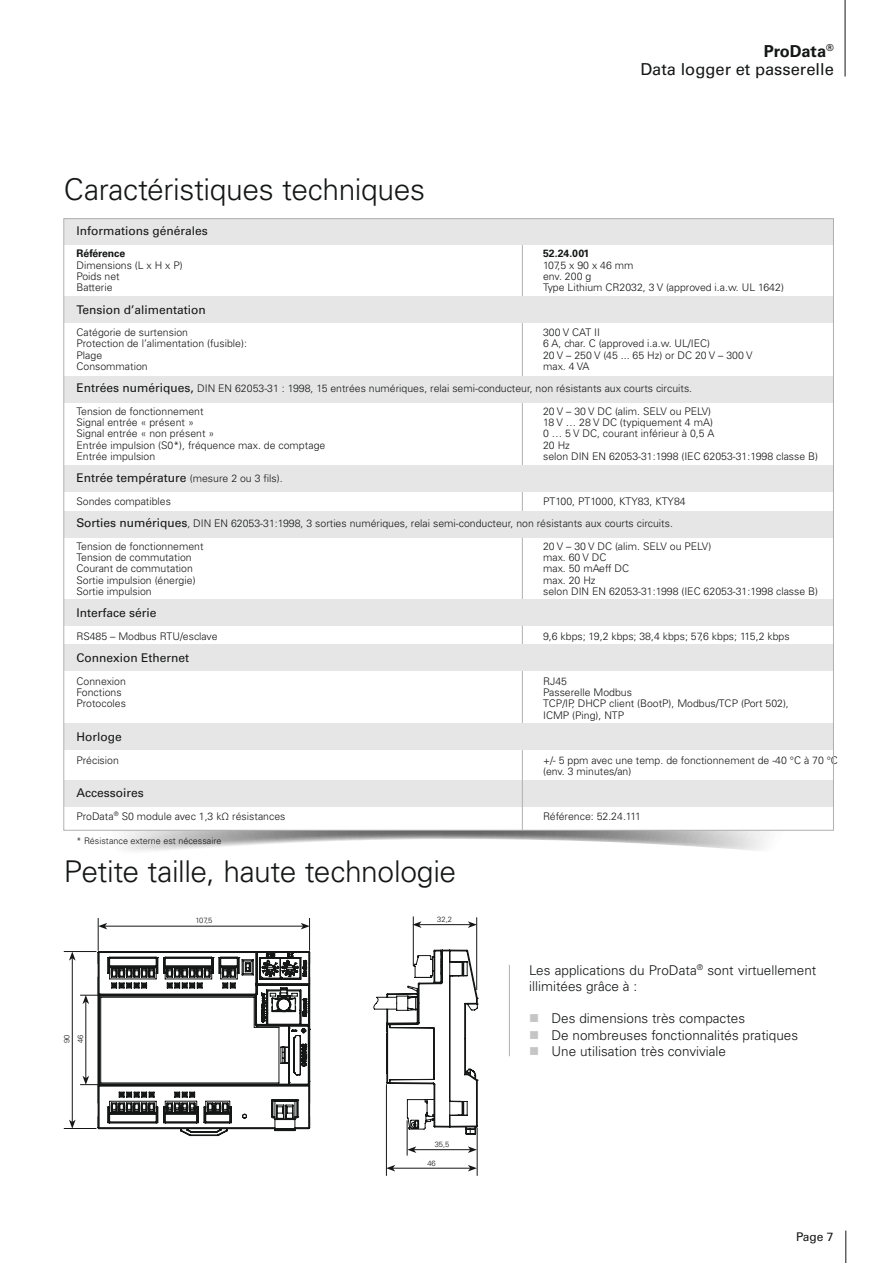
<style>
.page{position:relative;width:893px;height:1263px;background:#fff}
.page>*{position:absolute;margin:0;border:0;box-sizing:border-box;transform-origin:0 0}
.t1{font:300 30px "Univers LT Std";letter-spacing:-.01em;color:#151616}
.t2{font:16.5px/18px "Univers LT Std";color:#151616;text-align:right}
.t3{font:300 13.5px/16.2px "Univers LT Std";color:#151616}
.t4{font:12px "Univers LT Std";color:#151616}
.t5{font:300 10.5px/22.5px "Univers LT Std";color:#151616}
.t6{font:700 10.5px "Univers LT Std";color:#151616}
.t7{font:300 9px "Univers LT Std";color:#151616}
.t8{font:300 7.65px/13.6px "Univers LT Std";color:#151616}
.s1{font-weight:700}
.s2{font-weight:400;font-size:12px}
.s3{font-weight:300;font-size:10.5px}
.s4{color:#c5c5c5}
</style>
<div class="page">
<hr style="left:845px;top:1230px;width:1px;height:33px;background:#151616">
<hr style="left:845px;top:0;width:1px;height:77px;background:#151616">
<hr style="left:98px;top:918px;width:1px;height:33px;background:#151616">
<hr style="left:309px;top:918px;width:1px;height:33px;background:#151616">
<hr style="left:105px;top:926px;width:198px;height:1px;background:#151616">
<svg style="left:98px;top:923px;width:9px;height:6px"></svg>
<svg style="left:301px;top:923px;width:9px;height:6px"></svg>
<hr style="left:64px;top:951px;width:32px;height:1px;background:#151616">
<hr style="left:64px;top:1128px;width:32px;height:1px;background:#151616">
<svg style="left:69px;top:951px;width:241px;height:185px"></svg>
<svg style="left:373px;top:949px;width:105px;height:186px"></svg>
<hr style="left:413px;top:916px;width:1px;height:50px;background:#151616">
<hr style="left:476px;top:917px;width:1px;height:73px;background:#151616">
<hr style="left:386px;top:1084px;width:1px;height:92px;background:#151616">
<hr style="left:477px;top:1128px;width:1px;height:48px;background:#151616">
<hr style="left:407px;top:1120px;width:1px;height:35px;background:#151616">
<hr style="left:419px;top:924px;width:51px;height:1px;background:#151616">
<svg style="left:412px;top:921px;width:9px;height:7px"></svg>
<svg style="left:468px;top:921px;width:9px;height:7px"></svg>
<hr style="left:393px;top:1168px;width:77px;height:1px;background:#151616">
<svg style="left:386px;top:1165px;width:9px;height:6px"></svg>
<svg style="left:468px;top:1165px;width:9px;height:6px"></svg>
<hr style="left:414px;top:1149px;width:56px;height:1px;background:#151616">
<svg style="left:407px;top:1146px;width:9px;height:7px"></svg>
<svg style="left:468px;top:1146px;width:9px;height:7px"></svg>
<hr style="left:509px;top:965px;width:1px;height:91px;background:#afb0b0">
<svg style="left:120px;top:831px;width:646px;height:20px"></svg>
<div style="left:64px;top:780px;width:769px;height:27px;background:#e6e6e6"></div>
<hr style="left:522px;top:218px;width:1px;height:613px;background:#afb0b0">
<div style="left:64px;top:376px;width:769px;height:27px;background:#e6e6e6"></div>
<div style="left:64px;top:297px;width:769px;height:26px;background:#e6e6e6"></div>
<div style="left:64px;top:218px;width:769px;height:26px;background:#e6e6e6"></div>
<div style="left:64px;top:466px;width:769px;height:26px;background:#e6e6e6"></div>
<div style="left:64px;top:511px;width:769px;height:27px;background:#e6e6e6"></div>
<div style="left:64px;top:600px;width:769px;height:26px;background:#e6e6e6"></div>
<div style="left:64px;top:644px;width:769px;height:27px;background:#e6e6e6"></div>
<div style="left:64px;top:723px;width:769px;height:26px;background:#e6e6e6"></div>
<h2 class="t2" style="left:640px;top:42px;width:195px"><span class="s1">ProData</span><sup>®<br></sup>Data logger et passerelle</h2>
<h1 class="t1" style="left:64px;top:171px;width:363px">Caractéristiques techniques</h1>
<p class="t4" style="left:77px;top:223px;width:133px">Informations générales</p>
<p class="t6" style="left:77px;top:247px;width:50px">Référence</p>
<p class="t6" style="left:543px;top:247px;width:48px">52.24.001</p>
<p class="t5" style="left:77px;top:254px;width:108px">Dimensions (L x H x P)</p>
<p class="t5" style="left:543px;top:254px;width:92px">107,5 x 90 x 46 mm</p>
<p class="t5" style="left:77px;top:265px;width:45px">Poids net</p>
<p class="t5" style="left:543px;top:265px;width:50px">env. 200 g</p>
<p class="t5" style="left:77px;top:276px;width:38px">Batterie</p>
<p class="t5" style="left:543px;top:276px;width:242px">Type Lithium CR2032, 3 V (approved i.a.w. UL 1642)</p>
<p class="t4" style="left:77px;top:302px;width:131px">Tension d’alimentation</p>
<p class="t5" style="left:77px;top:321px;width:113px">Catégorie de surtension</p>
<p class="t5" style="left:543px;top:321px;width:59px">300 V CAT II</p>
<p class="t5" style="left:77px;top:332px;width:172px">Protection de l’alimentation (fusible):</p>
<p class="t5" style="left:543px;top:332px;width:169px">6 A, char. C (approved i.a.w. UL/IEC)</p>
<p class="t5" style="left:77px;top:344px;width:27px">Plage</p>
<p class="t5" style="left:543px;top:344px;width:211px">20 V – 250 V (45 ... 65 Hz) or DC 20 V – 300 V</p>
<p class="t5" style="left:77px;top:355px;width:73px">Consommation</p>
<p class="t5" style="left:77px;top:355px;width:617px;text-indent:467px">max. 4 VA<br><span class="s2">Entrées numériques,</span> DIN EN 62053-31 : 1998, 15 entrées numériques, relai semi-conducteur, non résistants aux courts circuits.<br>Tension de fonctionnement</p>
<p class="t5" style="left:543px;top:400px;width:170px">20 V – 30 V DC (alim. SELV ou PELV)</p>
<p class="t5" style="left:77px;top:411px;width:119px">Signal entrée « présent »</p>
<p class="t5" style="left:543px;top:411px;width:171px">18 V … 28 V DC (typiquement 4 mA)</p>
<p class="t5" style="left:77px;top:422px;width:139px">Signal entrée « non présent »</p>
<p class="t5" style="left:543px;top:422px;width:173px">0 … 5 V DC, courant inférieur à 0,5 A</p>
<p class="t5" style="left:77px;top:434px;width:250px">Entrée impulsion (S0*), fréquence max. de comptage</p>
<p class="t5" style="left:543px;top:434px;width:28px">20 Hz</p>
<p class="t5" style="left:77px;top:445px;width:80px">Entrée impulsion</p>
<p class="t5" style="left:543px;top:445px;width:277px">selon DIN EN 62053-31:1998 (IEC 62053-31:1998 classe B)</p>
<p class="t4" style="left:77px;top:471px;width:208px">Entrée température <span class="s3">(mesure 2 ou 3 fils).</span></p>
<p class="t5" style="left:77px;top:490px;width:96px">Sondes compatibles</p>
<p class="t5" style="left:77px;top:490px;width:611px;text-indent:467px">PT100, PT1000, KTY83, KTY84<br><span class="s2">Sorties numériques</span>, DIN EN 62053-31:1998, 3 sorties numériques, relai semi-conducteur, non résistants aux courts circuits.<br>Tension de fonctionnement</p>
<p class="t5" style="left:543px;top:535px;width:170px">20 V – 30 V DC (alim. SELV ou PELV)</p>
<p class="t5" style="left:77px;top:546px;width:117px">Tension de commutation</p>
<p class="t5" style="left:543px;top:546px;width:65px">max. 60 V DC</p>
<p class="t5" style="left:77px;top:557px;width:118px">Courant de commutation</p>
<p class="t5" style="left:543px;top:557px;width:88px">max. 50 mAeff DC</p>
<p class="t5" style="left:77px;top:569px;width:121px">Sortie impulsion (énergie)</p>
<p class="t5" style="left:543px;top:569px;width:54px">max. 20 Hz</p>
<p class="t5" style="left:77px;top:580px;width:77px">Sortie impulsion</p>
<p class="t5" style="left:543px;top:580px;width:277px">selon DIN EN 62053-31:1998 (IEC 62053-31:1998 classe B)</p>
<p class="t4" style="left:77px;top:606px;width:82px">Interface série</p>
<p class="t5" style="left:77px;top:625px;width:142px">RS485 – Modbus RTU/esclave</p>
<p class="t5" style="left:543px;top:625px;width:248px">9,6 kbps; 19,2 kbps; 38,4 kbps; 57,6 kbps; 115,2 kbps</p>
<p class="t4" style="left:77px;top:651px;width:114px">Connexion Ethernet</p>
<p class="t5" style="left:77px;top:670px;width:51px">Connexion</p>
<p class="t5" style="left:543px;top:670px;width:25px">RJ45</p>
<p class="t5" style="left:77px;top:681px;width:47px">Fonctions</p>
<p class="t5" style="left:543px;top:681px;width:90px">Passerelle Modbus</p>
<p class="t5" style="left:77px;top:692px;width:51px">Protocoles</p>
<p class="t5" style="left:543px;top:698px;width:247px;line-height:11.2px">TCP/IP, DHCP client (BootP), Modbus/TCP (Port 502),<br>ICMP (Ping), NTP</p>
<p class="t4" style="left:77px;top:730px;width:47px">Horloge</p>
<p class="t5" style="left:77px;top:749px;width:44px">Précision</p>
<p class="t5" style="left:543px;top:754px;width:296px;line-height:11.2px">+/- 5 ppm avec une temp. de fonctionnement de -40 °C à 70 °C (env. 3 minutes/an)</p>
<p class="t4" style="left:77px;top:786px;width:69px">Accessoires</p>
<p class="t5" style="left:77px;top:805px;width:210px">ProData<sup>®</sup> S0 module avec 1,3 kΩ résistances</p>
<p class="t5" style="left:543px;top:805px;width:99px">Référence: 52.24.111</p>
<p class="t7" style="left:77px;top:836px;width:146px">* Résistance externe est nécessaire</p>
<h1 class="t1" style="left:64px;top:853px;width:394px">Petite taille, haute technologie</h1>
<p class="t8" style="left:60px;top:1043px;width:10px;rotate:-90deg">90<br>46</p>
<p class="t8" style="left:196px;top:914px;width:18px">107,5</p>
<p class="t8" style="left:437px;top:912px;width:16px">32,2</p>
<p class="t8" style="left:435px;top:1137px;width:16px">35,5</p>
<p class="t8" style="left:427px;top:1156px;width:10px">46</p>
<p class="t3" style="left:529px;top:962px;width:289px">Les applications du ProData<sup>®</sup> sont virtuellement illimitées grâce à :</p>
<p class="t3" style="left:529px;top:1010px;width:218px"><span class="s4">■</span> Des dimensions très compactes</p>
<p class="t3" style="left:529px;top:1027px;width:271px"><span class="s4">■</span> De nombreuses fonctionnalités pratiques</p>
<p class="t3" style="left:529px;top:1043px;width:199px"><span class="s4">■</span> Une utilisation très conviviale</p>
<p class="t4" style="left:796px;top:1230px;width:39px">Page 7</p>
</div>
